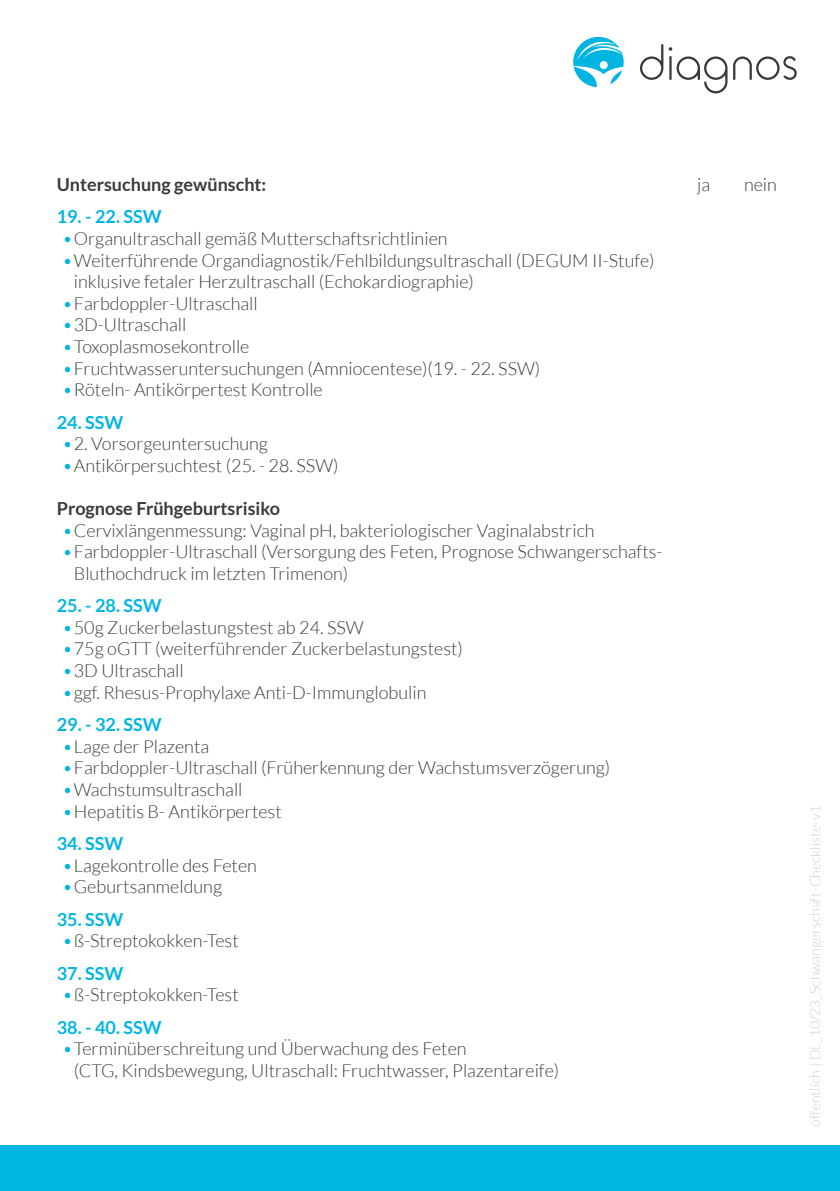
<style>
.page{position:relative;width:840px;height:1191px;background:#fff}
.page>*{position:absolute;margin:0;border:0;box-sizing:border-box;transform-origin:0 0}
.t1{font:300 18px/21.6px "Lato";color:#3a3a39}
.t2{font:700 18px "Lato";color:#00b5e2}
.t3{font:700 18px "Lato";color:#3a3a39}
.t4{font:300 14px "Lato";color:#cfd0d0}
.s1{color:#00b5e2}
</style>
<div class="page">
<div style="left:0;top:1145px;width:839px;height:46px;background:#00b5e2"></div>
<svg style="left:573px;top:37px;width:50px;height:50px"></svg>
<svg style="left:640px;top:44px;width:156px;height:49px"></svg>
<p class="t3" style="left:57px;top:174px;width:211px">Untersuchung gewünscht:</p>
<p class="t1" style="left:697px;top:174px;width:14px">ja</p>
<p class="t1" style="left:743px;top:174px;width:34px">nein</p>
<p class="t2" style="left:57px;top:206px;width:106px">19. - 22. SSW</p>
<p class="t1" style="left:62px;top:228px;width:386px"><span class="s1">•</span>Organultraschall gemäß Mutterschaftsrichtlinien</p>
<p class="t1" style="left:74px;top:249px;width:582px;text-indent:-11px"><span class="s1">•</span>Weiterführende Organdiagnostik/Fehlbildungsultraschall (DEGUM II-Stufe) inklusive fetaler Herzultraschall (Echokardiographie)</p>
<p class="t1" style="left:62px;top:292px;width:197px"><span class="s1">•</span>Farbdoppler-Ultraschall</p>
<p class="t1" style="left:62px;top:314px;width:125px"><span class="s1">•</span>3D-Ultraschall</p>
<p class="t1" style="left:62px;top:336px;width:188px"><span class="s1">•</span>Toxoplasmosekontrolle</p>
<p class="t1" style="left:62px;top:357px;width:479px"><span class="s1">•</span>Fruchtwasseruntersuchungen (Amniocentese)(19. - 22. SSW)</p>
<p class="t1" style="left:62px;top:379px;width:262px"><span class="s1">•</span>Röteln- Antikörpertest Kontrolle</p>
<p class="t2" style="left:57px;top:412px;width:68px">24. SSW</p>
<p class="t1" style="left:62px;top:433px;width:207px"><span class="s1">•</span>2. Vorsorgeuntersuchung</p>
<p class="t1" style="left:62px;top:454px;width:277px"><span class="s1">•</span>Antikörpersuchtest (25. - 28. SSW)</p>
<p class="t3" style="left:57px;top:498px;width:225px">Prognose Frühgeburtsrisiko</p>
<p class="t1" style="left:62px;top:519px;width:533px"><span class="s1">•</span>Cervixlängenmessung: Vaginal pH, bakteriologischer Vaginalabstrich</p>
<p class="t1" style="left:74px;top:541px;width:590px;text-indent:-11px"><span class="s1">•</span>Farbdoppler-Ultraschall (Versorgung des Feten, Prognose Schwangerschafts-<br>Bluthochdruck im letzten Trimenon)</p>
<p class="t2" style="left:57px;top:595px;width:106px">25. - 28. SSW</p>
<p class="t1" style="left:62px;top:616px;width:302px"><span class="s1">•</span>50g Zuckerbelastungstest ab 24. SSW</p>
<p class="t1" style="left:62px;top:638px;width:402px"><span class="s1">•</span>75g oGTT (weiterführender Zuckerbelastungstest)</p>
<p class="t1" style="left:62px;top:660px;width:123px"><span class="s1">•</span>3D Ultraschall</p>
<p class="t1" style="left:62px;top:681px;width:365px"><span class="s1">•</span>ggf. Rhesus-Prophylaxe Anti-D-Immunglobulin</p>
<p class="t2" style="left:57px;top:714px;width:106px">29. - 32. SSW</p>
<p class="t1" style="left:62px;top:735px;width:148px"><span class="s1">•</span>Lage der Plazenta</p>
<p class="t1" style="left:62px;top:757px;width:549px"><span class="s1">•</span>Farbdoppler-Ultraschall (Früherkennung der Wachstumsverzögerung)</p>
<p class="t1" style="left:62px;top:778px;width:181px"><span class="s1">•</span>Wachstumsultraschall</p>
<p class="t1" style="left:62px;top:800px;width:221px"><span class="s1">•</span>Hepatitis B- Antikörpertest</p>
<p class="t2" style="left:57px;top:833px;width:68px">34. SSW</p>
<p class="t1" style="left:62px;top:854px;width:196px"><span class="s1">•</span>Lagekontrolle des Feten</p>
<p class="t1" style="left:62px;top:876px;width:161px"><span class="s1">•</span>Geburtsanmeldung</p>
<p class="t2" style="left:57px;top:908px;width:68px">35. SSW</p>
<p class="t1" style="left:62px;top:930px;width:178px"><span class="s1">•</span>ß-Streptokokken-Test</p>
<p class="t2" style="left:57px;top:962px;width:68px">37. SSW</p>
<p class="t1" style="left:62px;top:984px;width:178px"><span class="s1">•</span>ß-Streptokokken-Test</p>
<p class="t2" style="left:57px;top:1016px;width:106px">38. - 40. SSW</p>
<p class="t1" style="left:74px;top:1038px;width:486px;text-indent:-11px"><span class="s1">•</span>Terminüberschreitung und Überwachung des Feten<br>(CTG, Kindsbewegung, Ultraschall: Fruchtwasser, Plazentareife)</p>
<p class="t4" style="left:807px;top:1126px;width:323px;rotate:-90deg">öffentlich | DL_10/23_Schwangerschaft-Checkliste-v1</p>
</div>
